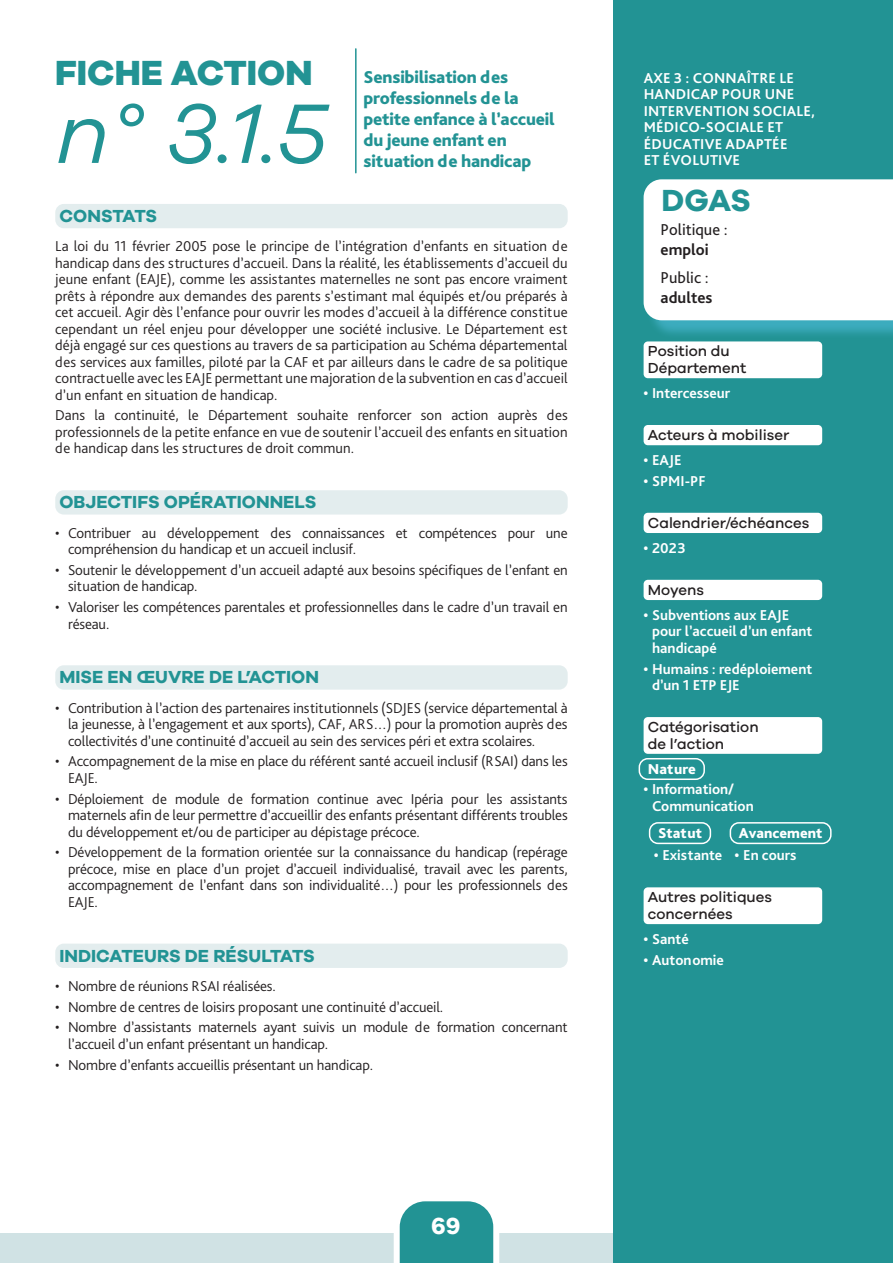
<style>
.page{position:relative;width:893px;height:1263px;background:#fff}
.page>*{position:absolute;margin:0;border:0;box-sizing:border-box;transform-origin:0 0}
.Titre_1_fiche_axe3_vert{font:italic 87px "Galano Grotesque";color:#229394}
.Titre_1_fiche_axe3_vert-2{font:800 36px "Galano Grotesque";color:#229394}
.Chiffre_légende{font:700 31.5px "Galano Grotesque";color:#229394}
.t1{font:700 24px "Galano Grotesque";color:#fff}
.Action_axe3_vert{font:800 18px/21px "Bliss Pro";letter-spacing:-.01em;color:#229394}
.Titre_2_fiche_vert{font:700 18px "Galano Grotesque";color:#229394}
.Titre_légende{font:16.5px/19.8px "Bliss Pro";color:#231f20}
.Normal_fiche{font:300 15px/16.5px "Bliss Pro";letter-spacing:-.01em;color:#231f20;text-align:justify}
.Axe_fiche{font:700 15px/16.5px "Bliss Pro";color:#fff}
.Titre_1_encart{font:500 15px/16.5px "Galano Grotesque";color:#231f20}
.Titre_2_encart{font:800 15px "Bliss Pro";color:#fff}
.s1{font-weight:700}
</style>
<div class="page">
<div style="left:0;top:1233px;width:893px;height:30px;background:#d0e2e4"></div>
<svg style="left:394px;top:1201px;width:105px;height:62px;background:#44a3a4"></svg>
<div style="left:614px;top:0;width:279px;height:1263px;background:#229394"></div>
<div style="left:55px;top:204px;width:513px;height:24px;background:#e3edee;border-radius:9px"></div>
<div style="left:55px;top:490px;width:513px;height:24px;background:#e3edee;border-radius:9px"></div>
<div style="left:55px;top:665px;width:513px;height:25px;background:#e3edee;border-radius:9px"></div>
<div style="left:55px;top:944px;width:513px;height:24px;background:#e3edee;border-radius:9px"></div>
<div style="left:644px;top:341px;width:178px;height:37px;background:#fff;border-radius:4px"></div>
<div style="left:644px;top:425px;width:178px;height:20px;background:#fff;border-radius:4px"></div>
<div style="left:644px;top:513px;width:178px;height:20px;background:#fff;border-radius:4px"></div>
<div style="left:644px;top:580px;width:178px;height:20px;background:#fff;border-radius:4px"></div>
<div style="left:644px;top:717px;width:178px;height:37px;background:#fff;border-radius:4px"></div>
<div style="left:639px;top:758px;width:66px;height:22px;border:2px solid #fff;border-radius:9px"></div>
<div style="left:644px;top:887px;width:178px;height:37px;background:#fff;border-radius:4px"></div>
<div style="left:649px;top:822px;width:62px;height:22px;border:2px solid #fff;border-radius:9px"></div>
<div style="left:730px;top:822px;width:102px;height:22px;border:2px solid #fff;border-radius:9px"></div>
<div style="left:646px;top:182px;width:247px;height:157px;background:#46b5cd;opacity:.75"></div>
<div style="left:644px;top:179px;width:249px;height:141px;background:#fff"></div>
<hr style="left:355px;top:49px;width:2px;height:124px;background:#229394">
<p class="Titre_1_fiche_axe3_vert-2" style="left:55px;top:50px;width:259px">FICHE ACTION</p>
<p class="Titre_1_fiche_axe3_vert" style="left:55px;top:82px;width:274px">n° 3.1.5</p>
<p class="Action_axe3_vert" style="left:364px;top:66px;width:193px">Sensibilisation des professionnels de la petite enfance à l’accueil du jeune enfant en situation de handicap</p>
<p class="Titre_2_fiche_vert" style="left:60px;top:205px;width:99px">CONSTATS</p>
<p class="Normal_fiche" style="left:55px;top:238px;width:514px">La loi du 11 février 2005 pose le principe de l’intégration d’enfants en situation de handicap dans des structures d’accueil. Dans la réalité, les établissements d’accueil du jeune enfant (EAJE), comme les assistantes maternelles ne sont pas encore vraiment prêts à répondre aux demandes des parents s’estimant mal équipés et/ou préparés à cet accueil. Agir dès l’enfance pour ouvrir les modes d’accueil à la différence constitue cependant un réel enjeu pour développer une société inclusive. Le Département est déjà engagé sur ces questions au travers de sa participation au Schéma départemental des services aux familles, piloté par la CAF et par ailleurs dans le cadre de sa politique contractuelle avec les EAJE permettant une majoration de la subvention en cas d’accueil d’un enfant en situation de handicap.</p>
<p class="Normal_fiche" style="left:55px;top:407px;width:514px">Dans la continuité, le Département souhaite renforcer son action auprès des professionnels de la petite enfance en vue de soutenir l’accueil des enfants en situation de handicap dans les structures de droit commun.</p>
<p class="Titre_2_fiche_vert" style="left:60px;top:491px;width:259px">OBJECTIFS OPÉRATIONNELS</p>
<p class="Normal_fiche" style="left:68px;top:524px;width:501px;text-indent:-13px">• Contribuer au développement des connaissances et compétences pour une compréhension du handicap et un accueil inclusif.</p>
<p class="Normal_fiche" style="left:68px;top:561px;width:501px;text-indent:-13px">• Soutenir le développement d’un accueil adapté aux besoins spécifiques de l’enfant en situation de handicap.</p>
<p class="Normal_fiche" style="left:68px;top:598px;width:501px;text-indent:-13px">• Valoriser les compétences parentales et professionnelles dans le cadre d’un travail en réseau.</p>
<p class="Titre_2_fiche_vert" style="left:60px;top:666px;width:261px">MISE EN ŒUVRE DE L’ACTION</p>
<p class="Normal_fiche" style="left:68px;top:699px;width:501px;text-indent:-13px">• Contribution à l’action des partenaires institutionnels (SDJES (service départemental à la jeunesse, à l’engagement et aux sports), CAF, ARS…) pour la promotion auprès des collectivités d’une continuité d’accueil au sein des services péri et extra scolaires.</p>
<p class="Normal_fiche" style="left:68px;top:753px;width:501px;text-indent:-13px">• Accompagnement de la mise en place du référent santé accueil inclusif (RSAI) dans les<br>EAJE.</p>
<p class="Normal_fiche" style="left:68px;top:790px;width:501px;text-indent:-13px">• Déploiement de module de formation continue avec Ipéria pour les assistants maternels afin de leur permettre d’accueillir des enfants présentant différents troubles du développement et/ou de participer au dépistage précoce.</p>
<p class="Normal_fiche" style="left:68px;top:844px;width:501px;text-indent:-13px">• Développement de la formation orientée sur la connaissance du handicap (repérage précoce, mise en place d’un projet d’accueil individualisé, travail avec les parents, accompagnement de l’enfant dans son individualité…) pour les professionnels des EAJE.</p>
<p class="Titre_2_fiche_vert" style="left:60px;top:944px;width:257px">INDICATEURS DE RÉSULTATS</p>
<p class="Normal_fiche" style="left:55px;top:977px;width:222px">• Nombre de réunions RSAI réalisées.</p>
<p class="Normal_fiche" style="left:55px;top:998px;width:389px">• Nombre de centres de loisirs proposant une continuité d’accueil.</p>
<p class="Normal_fiche" style="left:68px;top:1019px;width:501px;text-indent:-13px">• Nombre d’assistants maternels ayant suivis un module de formation concernant l’accueil d’un enfant présentant un handicap.</p>
<p class="Normal_fiche" style="left:55px;top:1056px;width:319px">• Nombre d’enfants accueillis présentant un handicap.</p>
<h3 class="t1" style="left:431px;top:1211px;width:31px">69</h3>
<p class="Axe_fiche" style="left:644px;top:69px;width:173px">AXE 3 : CONNAÎTRE LE<br>HANDICAP POUR UNE<br>INTERVENTION SOCIALE,<br>MÉDICO-SOCIALE ET<br>ÉDUCATIVE ADAPTÉE<br>ET ÉVOLUTIVE</p>
<p class="Chiffre_légende" style="left:662px;top:181px;width:91px">DGAS</p>
<p class="Titre_légende" style="left:661px;top:219px;width:69px">Politique : <span class="s1">emploi</span></p>
<p class="Titre_légende" style="left:661px;top:267px;width:53px">Public : <span class="s1">adultes</span></p>
<p class="Titre_1_encart" style="left:648px;top:343px;width:100px">Position du<br>Département</p>
<p class="Axe_fiche" style="left:644px;top:384px;width:88px">• Intercesseur</p>
<p class="Titre_1_encart" style="left:648px;top:426px;width:143px">Acteurs à mobiliser</p>
<p class="Axe_fiche" style="left:644px;top:451px;width:39px">• EAJE</p>
<p class="Axe_fiche" style="left:644px;top:472px;width:64px">• SPMI-PF</p>
<p class="Titre_1_encart" style="left:648px;top:514px;width:163px">Calendrier/échéances</p>
<p class="Axe_fiche" style="left:644px;top:539px;width:44px">• 2023</p>
<p class="Titre_1_encart" style="left:648px;top:581px;width:58px">Moyens</p>
<p class="Axe_fiche" style="left:652px;top:606px;width:162px;text-indent:-9px">• Subventions aux EAJE pour l’accueil d’un enfant handicapé</p>
<p class="Axe_fiche" style="left:652px;top:660px;width:162px;text-indent:-9px">• Humains : redéploiement d’un 1 ETP EJE</p>
<p class="Titre_1_encart" style="left:648px;top:718px;width:112px">Catégorisation de l’action</p>
<p class="Titre_2_encart" style="left:648px;top:759px;width:49px">Nature</p>
<p class="Axe_fiche" style="left:652px;top:781px;width:103px;text-indent:-9px">• Information/<br>Communication</p>
<p class="Titre_2_encart" style="left:658px;top:823px;width:45px">Statut</p>
<p class="Titre_2_encart" style="left:739px;top:823px;width:85px">Avancement</p>
<p class="Axe_fiche" style="left:654px;top:847px;width:70px">• Existante</p>
<p class="Axe_fiche" style="left:735px;top:847px;width:63px">• En cours</p>
<p class="Titre_1_encart" style="left:648px;top:889px;width:126px">Autres politiques concernées</p>
<p class="Axe_fiche" style="left:644px;top:930px;width:47px">• Santé</p>
<p class="Axe_fiche" style="left:644px;top:951px;width:82px">• Autonomie</p>
</div>
